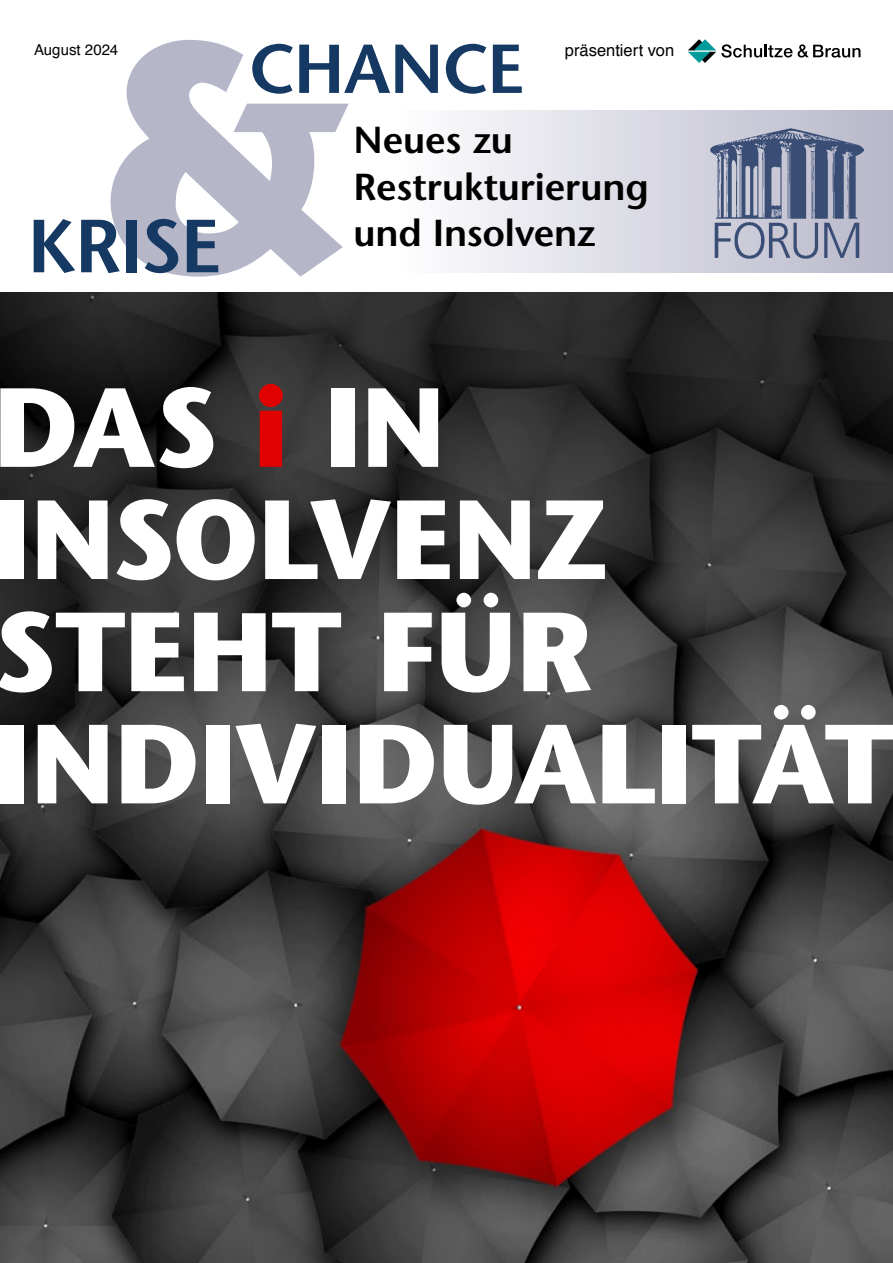
<style>
.page{position:relative;width:893px;height:1263px;background:#fff}
.page>*{position:absolute;margin:0;border:0;box-sizing:border-box;transform-origin:0 0}
.t1{font:700 112.2px/112.2px "Stone Sans";letter-spacing:-.01em;color:#fff}
.t2{font:600 75px "Stone Sans";letter-spacing:-.02em;color:#153963}
.t3{font:600 69px "Stone Sans";letter-spacing:-.01em;color:#153963}
.t4{font:600 37.5px/46.5px "Stone Sans";letter-spacing:-.005em;color:#000}
.t5{font:16.5px "Helvetica";color:#000}
.t6{font:15px "Helvetica";color:#000}
.s1{color:#e00201}
</style>
<div class="page">
<img style="left:0;top:293px;width:893px;height:970px">
<div style="left:391px;top:111px;width:502px;height:161px;background:linear-gradient(to right,#fffeff,#b7b7ca)"></div>
<svg style="left:111px;top:40px;width:238px;height:237px;fill:#b5b6c8"></svg>
<img style="left:710px;top:129px;width:153px;height:130px">
<svg style="left:721px;top:44px;width:139px;height:14px"></svg>
<svg style="left:689px;top:40px;width:26px;height:22px"></svg>
<p class="t3" style="left:249px;top:27px;width:277px">Chance</p>
<p class="t6" style="left:34px;top:39px;width:86px">August 2024</p>
<p class="t5" style="left:565px;top:38px;width:111px">präsentiert von</p>
<p class="t2" style="left:27px;top:201px;width:195px">Krise</p>
<p class="t4" style="left:354px;top:117px;width:297px">Neues zu -Restrukturierung und I nsolvenz</p>
<p class="t1" style="left:-6px;top:372px;width:903px">DAS <span class="s1">I</span> IN<br>INSOLVENZ<br>STEHT FÜR<br>INDIVIDUALITÄT</p>
</div>
